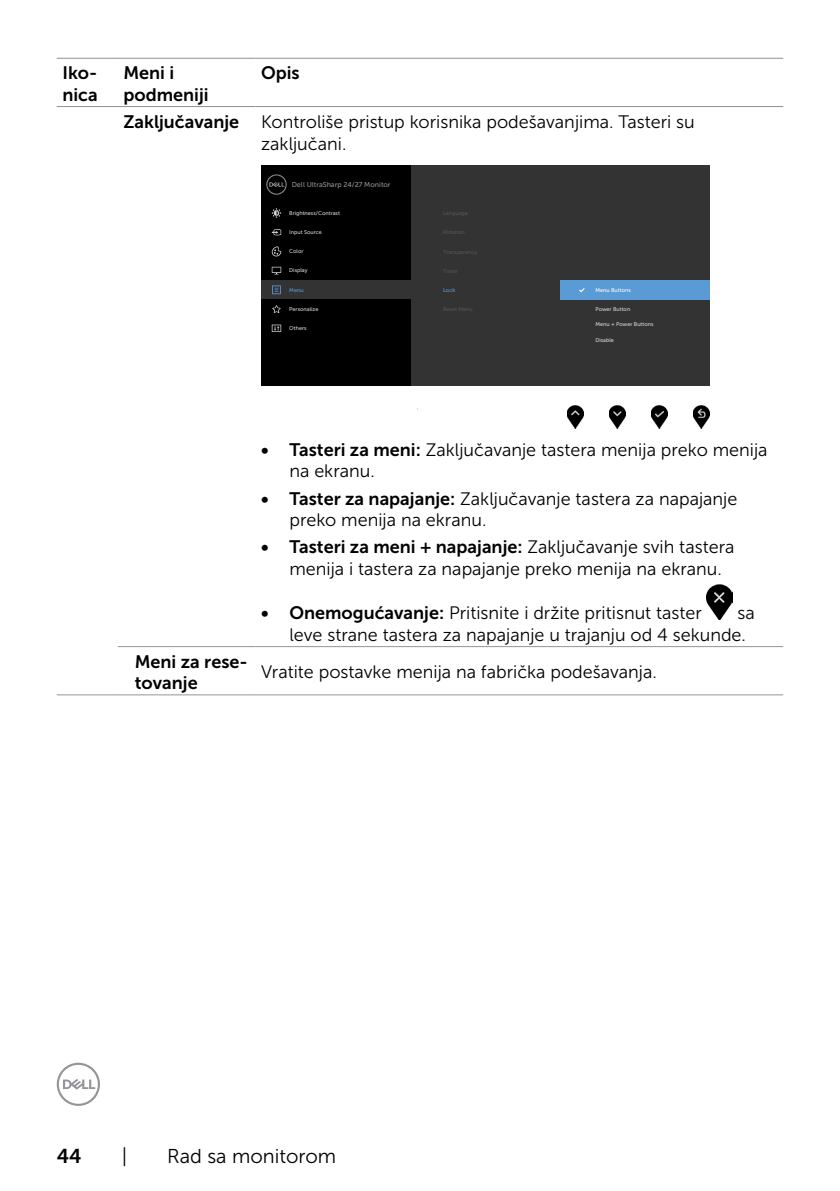
<style>
.page{position:relative;width:840px;height:1191px;background:#fff}
.page>*{position:absolute;margin:0;border:0;box-sizing:border-box;transform-origin:0 0}
.t1{font:20px "Museo Sans For Dell 300";color:#000}
.t2{font:20px "Museo Sans For Dell 700";color:#000}
.Table_Paragraph{font:18px/21.6px "Museo Sans For Dell 300";color:#000}
.Table_Paragraph-Inde{font:18px/21.6px "Museo Sans For Dell 700";color:#000}
.Table_Head{font:18px/21.6px "Museo Sans For Dell 700";color:#000}
.t3{font:7px "Museo Sans For Dell 500";color:#939393}
.t4{font:5.4px "Museo Sans For Dell 500";color:#d9d9d9}
.t5{font:5.4px "Museo Sans For Dell 500";color:#fff}
.t6{font:5.4px "Museo Sans For Dell 500";color:#555}
.t7{font:5.4px "Museo Sans For Dell 500";color:#5b9bd5}
.s1{font-family:"Museo Sans For Dell 700"}
</style>
<div class="page">
<svg style="left:57px;top:1062px;width:43px;height:44px"></svg>
<hr style="left:57px;top:106px;width:61px;height:1px;background:#939598">
<hr style="left:118px;top:106px;width:137px;height:1px;background:#939598">
<hr style="left:255px;top:106px;width:527px;height:1px;background:#939598">
<hr style="left:118px;top:646px;width:137px;height:1px;background:#939598">
<hr style="left:255px;top:646px;width:527px;height:1px;background:#939598">
<hr style="left:118px;top:694px;width:137px;height:1px;background:#939598">
<hr style="left:255px;top:694px;width:527px;height:1px;background:#939598">
<hr style="left:57px;top:694px;width:61px;height:1px;background:#939598">
<hr style="left:57px;top:58px;width:61px;height:1px;background:#939598">
<hr style="left:118px;top:58px;width:137px;height:1px;background:#939598">
<hr style="left:255px;top:58px;width:527px;height:1px;background:#939598">
<div style="left:261px;top:165px;width:448px;height:221px;background:#333"></div>
<div style="left:261px;top:165px;width:149px;height:38px;background:#000"></div>
<svg style="left:266px;top:174px;width:20px;height:21px"></svg>
<div style="left:261px;top:223px;width:149px;height:19px;background:#000"></div>
<div style="left:261px;top:242px;width:149px;height:19px;background:#000"></div>
<div style="left:261px;top:261px;width:149px;height:19px;background:#000"></div>
<div style="left:261px;top:299px;width:149px;height:20px;background:#000"></div>
<div style="left:261px;top:319px;width:149px;height:19px;background:#000"></div>
<div style="left:261px;top:338px;width:149px;height:19px;background:#000"></div>
<div style="left:261px;top:357px;width:149px;height:19px;background:#000"></div>
<div style="left:261px;top:376px;width:149px;height:10px;background:#000"></div>
<div style="left:261px;top:203px;width:149px;height:20px;background:#000"></div>
<div style="left:559px;top:280px;width:150px;height:20px;background:#5b9bd5"></div>
<svg style="left:579px;top:288px;width:5px;height:4px"></svg>
<svg style="left:271px;top:229px;width:10px;height:6px"></svg>
<svg style="left:271px;top:267px;width:10px;height:7px"></svg>
<svg style="left:272px;top:285px;width:9px;height:9px"></svg>
<svg style="left:272px;top:305px;width:9px;height:8px"></svg>
<svg style="left:271px;top:324px;width:10px;height:8px"></svg>
<svg style="left:271px;top:208px;width:10px;height:10px"></svg>
<svg style="left:271px;top:246px;width:10px;height:11px"></svg>
<img style="left:567px;top:405px;width:16px;height:23px">
<img style="left:609px;top:405px;width:16px;height:23px">
<img style="left:651px;top:405px;width:16px;height:23px">
<img style="left:693px;top:405px;width:16px;height:23px">
<img style="left:706px;top:584px;width:26px;height:35px">
<p class="Table_Head" style="left:62px;top:62px;width:37px">Iko&shy;nica</p>
<p class="Table_Head" style="left:123px;top:62px;width:87px">Meni i podmeniji</p>
<p class="Table_Head" style="left:261px;top:62px;width:40px">Opis</p>
<p class="Table_Paragraph-Inde" style="left:123px;top:111px;width:117px">Zaključavanje</p>
<p class="Table_Paragraph" style="left:261px;top:112px;width:435px">Kontroliše pristup korisnika podešavanjima. Tasteri su zaključani.</p>
<p class="t3" style="left:292px;top:181px;width:100px">Dell UltraSharp 24/27 Monitor</p>
<p class="t4" style="left:289px;top:210px;width:52px">Brightness/Contrast</p>
<p class="t4" style="left:289px;top:248px;width:16px">Color</p>
<p class="t4" style="left:289px;top:267px;width:20px">Display</p>
<p class="t6" style="left:443px;top:210px;width:26px">Language</p>
<p class="t4" style="left:289px;top:229px;width:34px">Input Source</p>
<p class="t7" style="left:443px;top:287px;width:14px">Lock</p>
<p class="t7" style="left:289px;top:287px;width:16px">Menu</p>
<p class="t5" style="left:595px;top:287px;width:37px">Menu Buttons</p>
<p class="t4" style="left:289px;top:306px;width:31px">Personalize</p>
<p class="t4" style="left:289px;top:325px;width:19px">Others</p>
<p class="t4" style="left:595px;top:306px;width:36px">Power Button</p>
<p class="t4" style="left:595px;top:321px;width:60px">Menu + Power Buttons</p>
<p class="t4" style="left:595px;top:337px;width:20px">Disable</p>
<p class="Table_Paragraph" style="left:289px;top:439px;width:479px;text-indent:-28px"><span class="s1">• Tasteri za meni:</span> Zaključavanje tastera menija preko menija na ekranu.</p>
<p class="Table_Paragraph" style="left:289px;top:487px;width:449px;text-indent:-28px"><span class="s1">• Taster za napajanje:</span> Zaključavanje tastera za napajanje preko menija na ekranu.</p>
<p class="Table_Paragraph" style="left:289px;top:536px;width:446px;text-indent:-28px"><span class="s1">• Tasteri za meni + napajanje:</span> Zaključavanje svih tastera menija i tastera za napajanje preko menija na ekranu.</p>
<p class="Table_Paragraph" style="left:261px;top:602px;width:442px"><span class="s1">• Onemogućavanje:</span> Pritisnite i držite pritisnut taster</p>
<p class="Table_Paragraph" style="left:289px;top:602px;width:466px;text-indent:448px">sa leve strane tastera za napajanje u trajanju od 4 sekunde.</p>
<p class="Table_Paragraph-Inde" style="left:135px;top:650px;width:114px">Meni za rese&shy;tovanje</p>
<p class="Table_Paragraph" style="left:261px;top:661px;width:397px">Vratite postavke menija na fabrička podešavanja.</p>
<p class="t2" style="left:57px;top:1144px;width:26px">44</p>
<p class="t1" style="left:122px;top:1145px;width:7px">|</p>
<p class="t1" style="left:167px;top:1145px;width:170px">Rad sa monitorom</p>
</div>
